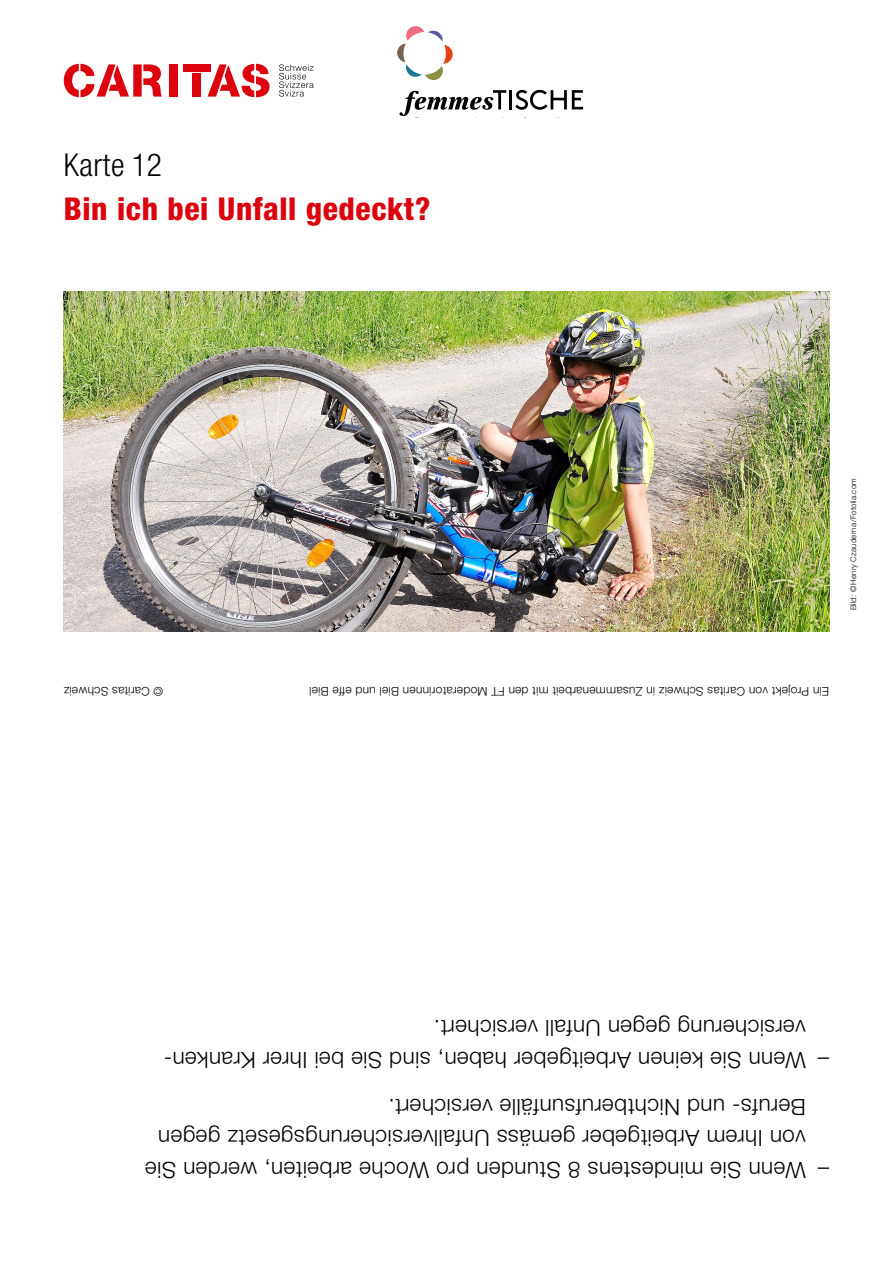
<style>
.page{position:relative;width:893px;height:1263px;background:#fff}
.page>*{position:absolute;margin:0;border:0;box-sizing:border-box;transform-origin:0 0}
.t1{font:800 condensed 31.5px "Helvetica Neue LT Std";letter-spacing:.02em;color:#dc030e}
.t2{font:300 condensed 31.5px "Helvetica Neue LT Std";letter-spacing:.02em;color:#000}
.t3{font:300 22.5px/31.5px "Helvetica Neue LT Std";letter-spacing:.02em;color:#000}
.t4{font:300 12px "Helvetica Neue LT Std";letter-spacing:.02em;color:#000}
.t5{font:300 7.8px "Helvetica Neue LT Std";letter-spacing:.02em;color:#000}
</style>
<div class="page">
<div style="left:169px;top:64px;width:8px;height:33px;background:#dc030e"></div>
<svg style="left:64px;top:64px;width:65px;height:33px"></svg>
<div style="left:133px;top:64px;width:9px;height:33px;background:#dc030e"></div>
<svg style="left:143px;top:64px;width:19px;height:33px"></svg>
<div style="left:183px;top:64px;width:27px;height:8px;background:#dc030e"></div>
<div style="left:192px;top:73px;width:9px;height:24px;background:#dc030e"></div>
<svg style="left:208px;top:64px;width:61px;height:33px"></svg>
<svg style="left:279px;top:64px;width:35px;height:33px"></svg>
<img style="left:64px;top:291px;width:765px;height:340px">
<svg style="left:399px;top:90px;width:107px;height:26px"></svg>
<hr style="left:509px;top:90px;width:3px;height:19px;background:#000">
<svg style="left:515px;top:90px;width:68px;height:20px"></svg>
<svg style="left:397px;top:26px;width:56px;height:54px"></svg>
<h1 class="t2" style="left:64px;top:146px;width:99px">Karte 12</h1>
<h1 class="t1" style="left:64px;top:189px;width:368px">Bin ich bei Unfall gedeckt?</h1>
<p class="t5" style="left:848px;top:610px;width:133px;rotate:-90deg">Bild: © Henry Czauderna/Fotolia.com</p>
<p class="t4" style="left:163px;top:698px;width:101px;rotate:-180deg">© Caritas Schweiz</p>
<p class="t4" style="left:829px;top:698px;width:521px;rotate:-180deg">Ein Projekt von Caritas Schweiz in Zusammenarbeit mit den FT Moderatorinnen Biel und effe Biel</p>
<p class="t3" style="left:806px;top:1044px;width:373px;rotate:-180deg">versicherung gegen Unfall versichert.</p>
<p class="t3" style="left:806px;top:1076px;width:643px;rotate:-180deg">Wenn Sie keinen Arbeitgeber haben, sind Sie bei Ihrer Kranken-</p>
<p class="t3" style="left:829px;top:1076px;width:13px;rotate:-180deg">–</p>
<p class="t3" style="left:806px;top:1154px;width:649px;rotate:-180deg">von Ihrem Arbeitgeber gemäss Unfallversicherungsgesetz gegen<br>Berufs- und Nichtberufsunfälle versichert.</p>
<p class="t3" style="left:806px;top:1186px;width:662px;rotate:-180deg">Wenn Sie mindestens 8 Stunden pro Woche arbeiten, werden Sie</p>
<p class="t3" style="left:829px;top:1186px;width:13px;rotate:-180deg">–</p>
</div>
